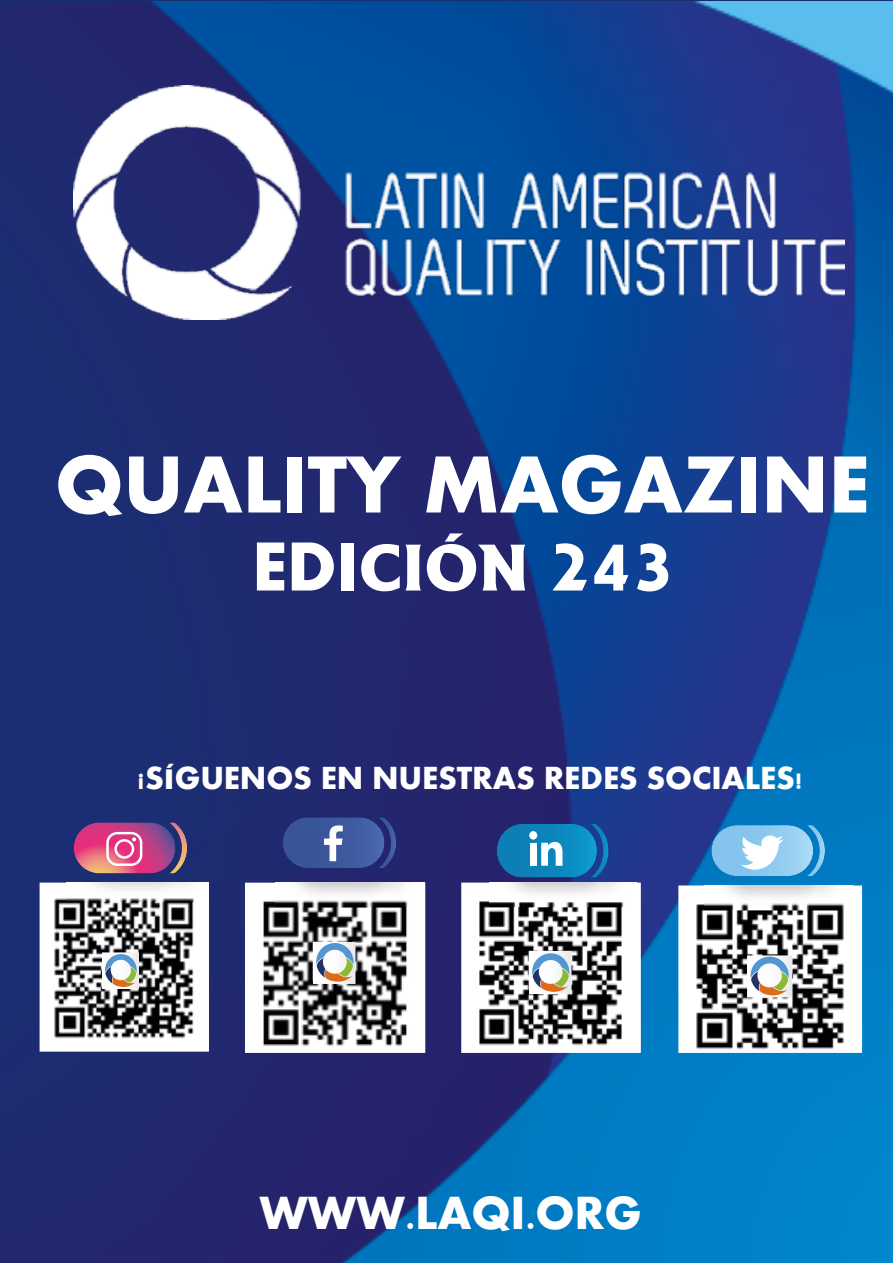
<style>
.page{position:relative;width:893px;height:1263px;background:#fff}
.page>*{position:absolute;margin:0;border:0;box-sizing:border-box;transform-origin:0 0}
.t1{font:700 84px "Aharoni";letter-spacing:-.005em;color:#fff}
.t2{font:800 60px "Albertus";color:#fff}
.t3{font:700 48px "Aharoni";letter-spacing:-.005em;color:#fff}
.t4{font:700 33px "Aharoni";letter-spacing:-.005em;color:#fff}
.s1{font-family:"Aharoni";font-weight:700;font-size:72px}
.s2{font-family:"Aharoni";font-weight:700;font-size:100.5px}
.s3{font-family:"Microstyle Bold Extended ATT";font-weight:400}
</style>
<div class="page">
<svg style="left:0;top:0;width:893px;height:47px;background:#1b4889"></svg>
<img style="left:0;top:2px;width:892px;height:1261px">
<img style="left:74px;top:85px;width:771px;height:235px">
<img style="left:40px;top:882px;width:169px;height:170px">
<img style="left:103px;top:953px;width:36px;height:35px">
<svg style="left:105px;top:954px;width:32px;height:33px"></svg>
<img style="left:67px;top:882px;width:142px;height:19px">
<img style="left:176px;top:822px;width:12px;height:51px">
<img style="left:74px;top:822px;width:102px;height:51px">
<svg style="left:106px;top:832px;width:36px;height:34px"></svg>
<img style="left:245px;top:883px;width:180px;height:170px">
<img style="left:313px;top:942px;width:42px;height:41px">
<svg style="left:316px;top:943px;width:38px;height:39px"></svg>
<img style="left:276px;top:883px;width:148px;height:23px">
<img style="left:385px;top:817px;width:12px;height:51px">
<img style="left:282px;top:817px;width:103px;height:51px">
<svg style="left:324px;top:825px;width:19px;height:36px"></svg>
<img style="left:461px;top:882px;width:180px;height:171px">
<img style="left:529px;top:952px;width:42px;height:42px">
<svg style="left:532px;top:953px;width:37px;height:39px"></svg>
<img style="left:490px;top:882px;width:147px;height:24px">
<img style="left:597px;top:824px;width:12px;height:53px">
<img style="left:496px;top:824px;width:101px;height:53px">
<div style="left:530px;top:843px;width:7px;height:23px;background:#fff"></div>
<div style="left:529px;top:831px;width:8px;height:8px;background:#fff;border-radius:50%"></div>
<svg style="left:541px;top:842px;width:21px;height:24px"></svg>
<img style="left:678px;top:885px;width:184px;height:168px">
<img style="left:748px;top:955px;width:43px;height:42px">
<svg style="left:751px;top:957px;width:38px;height:38px"></svg>
<img style="left:704px;top:885px;width:149px;height:24px">
<img style="left:814px;top:825px;width:11px;height:51px">
<img style="left:711px;top:825px;width:103px;height:51px">
<svg style="left:741px;top:835px;width:42px;height:35px"></svg>
<h1 class="t1" style="left:55px;top:451px;width:816px">QUALITY MAGAZINE</h1>
<h2 class="t2" style="left:252px;top:535px;width:422px"><span class="s1">EDI</span>CIÓN <span class="s2">243</span></h2>
<p class="t4" style="left:137px;top:764px;width:667px">¡S<span class="s3">Í</span>GUENOS EN NUESTRAS REDES SOCIALES!</p>
<h3 class="t3" style="left:259px;top:1194px;width:384px">WWW.LAQI.ORG</h3>
</div>
